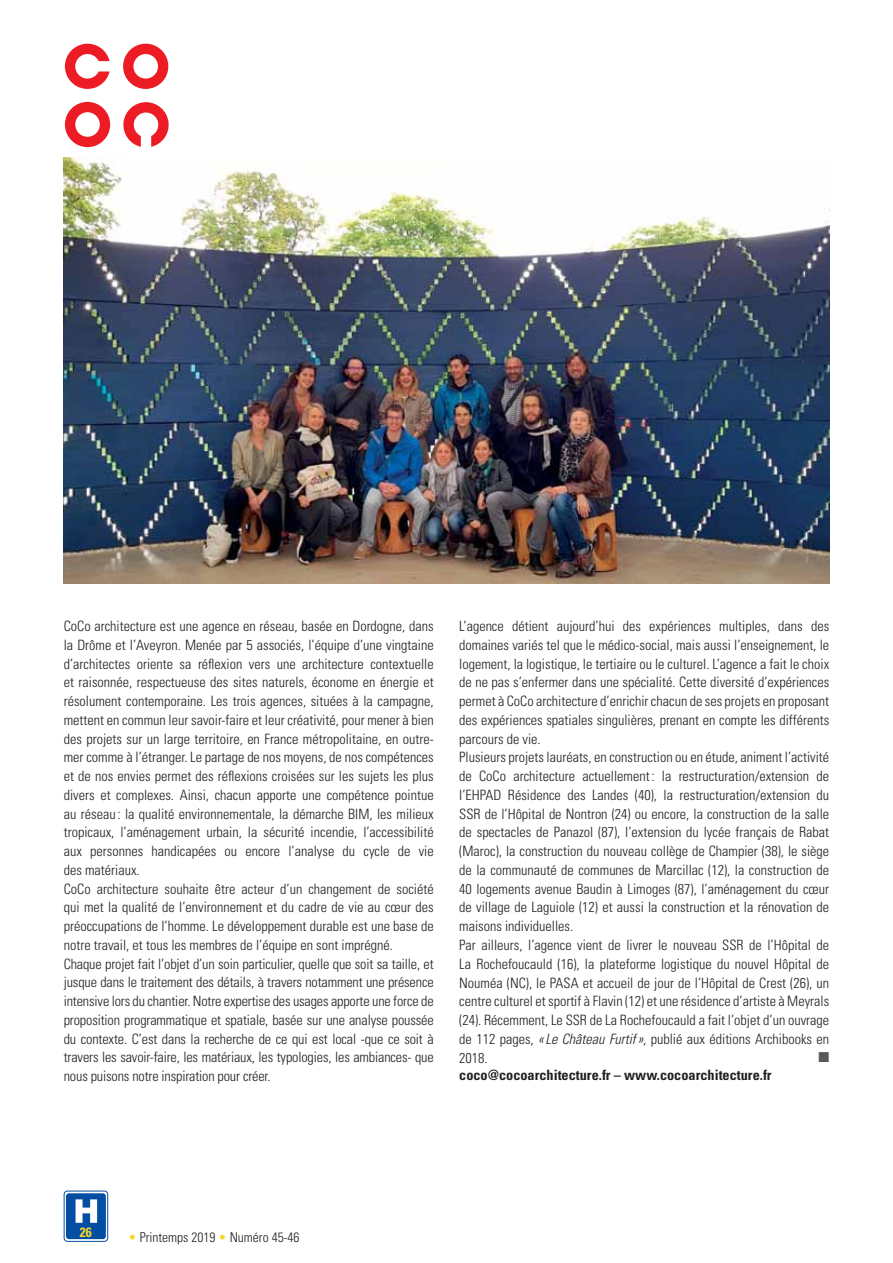
<style>
.page{position:relative;width:893px;height:1263px;background:#fff}
.page>*{position:absolute;margin:0;border:0;box-sizing:border-box;transform-origin:0 0}
.t1{font:300 condensed 14.25px/18.8px "Univers LT Std";color:#231f20}
.t2{font:700 condensed 14.25px "Univers LT Std";color:#231f20}
.t3{font:300 condensed 13.5px "Univers";color:#231f20}
.t4{font:700 condensed 13.5px "Univers";color:#fcd627}
.s1{font-style:italic}
.s2{color:#fcd627}
</style>
<div class="page">
<div style="left:64px;top:1191px;width:44px;height:51px;border:1px solid #034ea2;border-radius:3px"></div>
<div style="left:66px;top:1193px;width:40px;height:46px;background:#034ea2;border-radius:3px"></div>
<svg style="left:76px;top:1199px;width:21px;height:24px"></svg>
<img style="left:64px;top:158px;width:765px;height:426px">
<svg style="left:65px;top:43px;width:45px;height:46px"></svg>
<svg style="left:65px;top:102px;width:45px;height:45px"></svg>
<svg style="left:123px;top:44px;width:45px;height:45px"></svg>
<svg style="left:123px;top:102px;width:46px;height:45px"></svg>
<p class="t1" style="left:64px;top:617px;width:372px">CoCo architecture est une agence en réseau, basée en Dordogne, dans la Drôme et l’Aveyron. Menée par 5 associés, l’équipe d’une vingtaine d’architectes oriente sa réflexion vers une architecture contextuelle et raisonnée, respectueuse des sites naturels, économe en énergie et résolument contemporaine. Les trois agences, situées à la campagne, mettent en commun leur savoir-faire et leur créativité, pour mener à bien des projets sur un large territoire, en France métropolitaine, en outre&shy;mer comme à l’étranger. Le partage de nos moyens, de nos compétences et de nos envies permet des réflexions croisées sur les sujets les plus divers et complexes. Ainsi, chacun apporte une compétence pointue au réseau : la qualité environnementale, la démarche BIM, les milieux tropicaux, l’aménagement urbain, la sécurité incendie, l’accessibilité aux personnes handicapées ou encore l’analyse du cycle de vie des matériaux.<br>CoCo architecture souhaite être acteur d’un changement de société qui met la qualité de l’environnement et du cadre de vie au cœur des préoccupations de l’homme. Le développement durable est une base de notre travail, et tous les membres de l’équipe en sont imprégné.<br>Chaque projet fait l’objet d’un soin particulier, quelle que soit sa taille, et jusque dans le traitement des détails, à travers notamment une présence intensive lors du chantier. Notre expertise des usages apporte une force de proposition programmatique et spatiale, basée sur une analyse poussée du contexte. C’est dans la recherche de ce qui est local -que ce soit à travers les savoir-faire, les matériaux, les typologies, les ambiances- que nous puisons notre inspiration pour créer.</p>
<p class="t1" style="left:459px;top:618px;width:371px">L’agence détient aujourd’hui des expériences multiples, dans des domaines variés tel que le médico-social, mais aussi l’enseignement, le logement, la logistique, le tertiaire ou le culturel. L’agence a fait le choix de ne pas s’enfermer dans une spécialité. Cette diversité d’expériences permet à CoCo architecture d’enrichir chacun de ses projets en proposant des expériences spatiales singulières, prenant en compte les différents parcours de vie.<br>Plusieurs projets lauréats, en construction ou en étude, animent l’activité de CoCo architecture actuellement : la restructuration/extension de l’EHPAD Résidence des Landes (40), la restructuration/extension du SSR de l’Hôpital de Nontron (24) ou encore, la construction de la salle de spectacles de Panazol (87), l’extension du lycée français de Rabat (Maroc), la construction du nouveau collège de Champier (38), le siège de la communauté de communes de Marcillac (12), la construction de 40 logements avenue Baudin à Limoges (87), l’aménagement du cœur de village de Laguiole (12) et aussi la construction et la rénovation de maisons individuelles.<br>Par ailleurs, l’agence vient de livrer le nouveau SSR de l’Hôpital de La Rochefoucauld (16), la plateforme logistique du nouvel Hôpital de Nouméa (NC), le PASA et accueil de jour de l’Hôpital de Crest (26), un centre culturel et sportif à Flavin (12) et une résidence d’artiste à Meyrals (24). Récemment, Le SSR de La Rochefoucauld a fait l’objet d’un ouvrage de 112 pages, <span class="s1">« Le Château Furtif »</span>, publié aux éditions Archibooks en 2018.</p>
<p class="t2" style="left:459px;top:1068px;width:314px">coco@cocoarchitecture.fr – www.cocoarchitecture.fr</p>
<p class="t4" style="left:80px;top:1224px;width:13px">26</p>
<p class="t3" style="left:129px;top:1229px;width:172px"><span class="s2">•</span> Printemps 2019 <span class="s2">•</span> Numéro 45-46</p>
</div>
